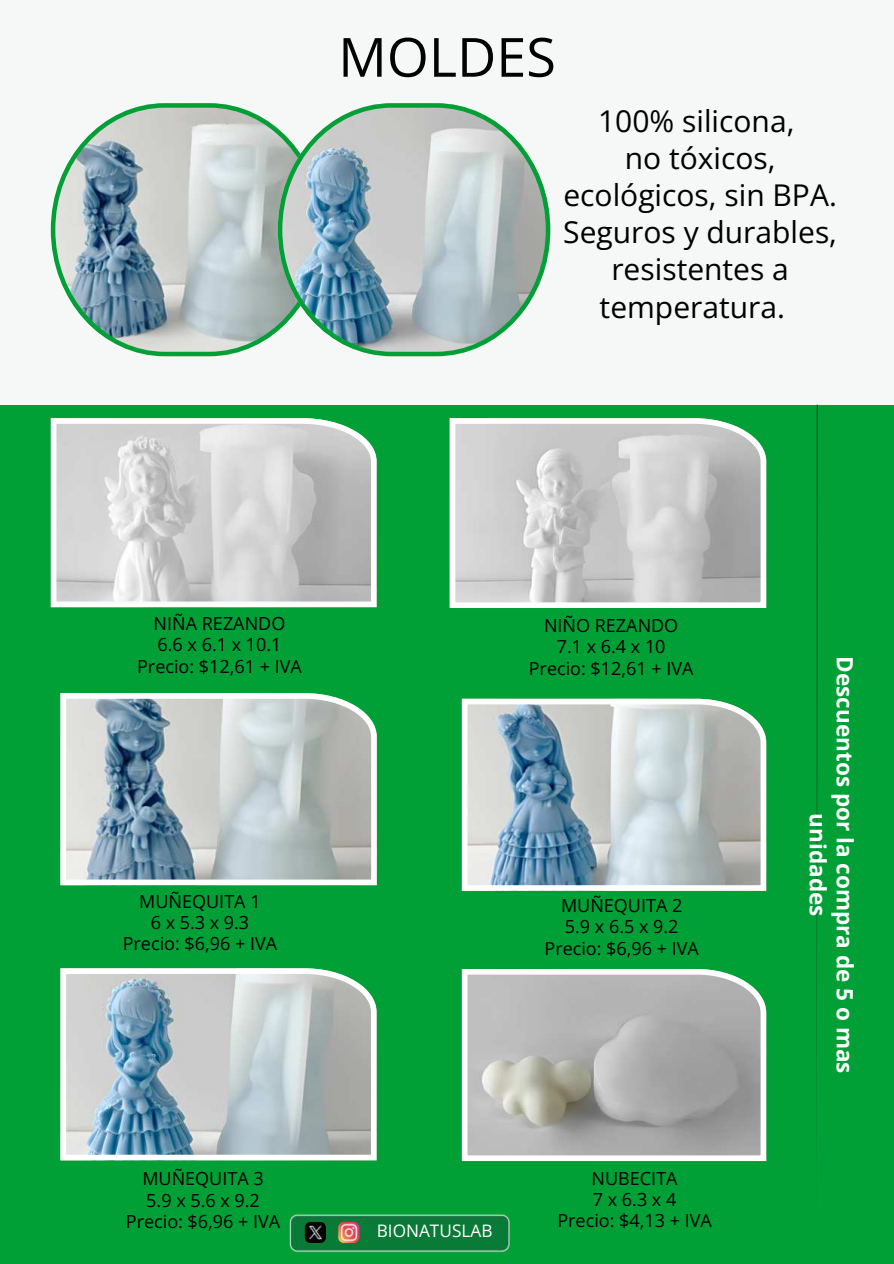
<style>
.page{position:relative;width:894px;height:1264px;background:#fff}
.page>*{position:absolute;margin:0;border:0;box-sizing:border-box;transform-origin:0 0}
.t1{font:54px "Open Sans";color:#000}
.t2{font:30px/37.2px "Open Sans";color:#000;text-align:center}
.t3{font:700 22.5px/27px "Open Sans";color:#fff;text-align:center}
.t4{font:18px/21.3px "Open Sans";color:#000;text-align:center}
.t5{font:17.25px "Open Sans";color:#fff}
</style>
<div class="page">
<div style="left:0;top:0;width:893px;height:1263px;background:#00a036"></div>
<div style="left:0;top:0;width:893px;height:404px;background:#f6f7f7"></div>
<svg style="left:449px;top:418px;width:317px;height:190px;background:#c9cbca"></svg>
<svg style="left:60px;top:693px;width:316px;height:192px;background:#b2bec1"></svg>
<svg style="left:60px;top:968px;width:316px;height:192px;background:#b2c1c5"></svg>
<svg style="left:462px;top:698px;width:304px;height:192px;background:#b0c0c4"></svg>
<svg style="left:462px;top:969px;width:304px;height:191px;background:#b2b4b1"></svg>
<svg style="left:816px;top:404px;width:1px;height:735px"></svg>
<img style="left:289px;top:1214px;width:221px;height:39px">
<img style="left:305px;top:1221px;width:21px;height:21px">
<img style="left:338px;top:1221px;width:21px;height:21px;border-radius:6px">
<svg style="left:51px;top:418px;width:325px;height:189px;background:#d0d1d0"></svg>
<svg style="left:51px;top:103px;width:227px;height:253px;background:#afc1c0"></svg>
<svg style="left:278px;top:103px;width:272px;height:253px"></svg>
<h1 class="t1" style="left:338px;top:20px;width:219px">MOLDES</h1>
<h2 class="t2" style="left:563px;top:102px;width:275px">100% silicona,<br>no tóxicos, ecológicos, sin BPA.<br>Seguros y durables, resistentes a temperatura.</h2>
<p class="t4" style="left:137px;top:612px;width:166px">NIÑA REZANDO<br>6.6 x 6.1 x 10.1<br>Precio: $12,61 + IVA</p>
<p class="t4" style="left:528px;top:614px;width:166px">NIÑO REZANDO<br>7.1 x 6.4 x 10<br>Precio: $12,61 + IVA</p>
<p class="t4" style="left:123px;top:890px;width:156px">MUÑEQUITA 1<br>6 x 5.3 x 9.3<br>Precio: $6,96 + IVA</p>
<p class="t4" style="left:544px;top:894px;width:156px">MUÑEQUITA 2<br>5.9 x 6.5 x 9.2<br>Precio: $6,96 + IVA</p>
<p class="t4" style="left:126px;top:1167px;width:156px">MUÑEQUITA 3<br>5.9 x 5.6 x 9.2<br>Precio: $6,96 + IVA</p>
<p class="t4" style="left:557px;top:1166px;width:156px">NUBECITA<br>7 x 6.3 x 4<br>Precio: $4,13 + IVA</p>
<p class="t5" style="left:376px;top:1218px;width:117px">BIONATUSLAB</p>
<p class="t3" style="left:858px;top:656px;width:419px;rotate:90deg">Descuentos por la compra de 5 o mas unidades</p>
</div>
